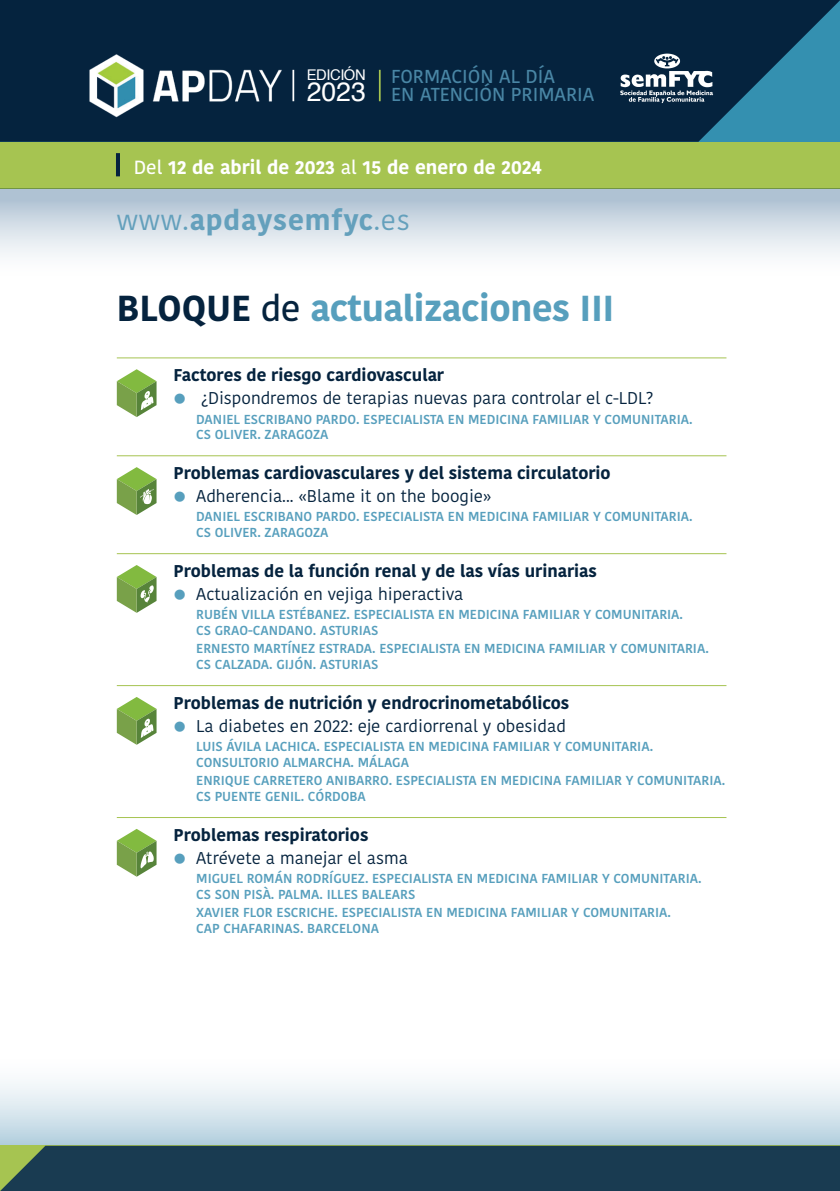
<style>
.page{position:relative;width:840px;height:1191px;background:#fff}
.page>*{position:absolute;margin:0;border:0;box-sizing:border-box;transform-origin:0 0}
.t1{font:700 36px "Kohinoor Bangla";letter-spacing:-.01em;color:#579fbd}
.t2{font:700 28px "Kohinoor Bangla";letter-spacing:.03em;color:#64a0bc}
.t3{font:26.6px "Helvetica";color:#fff}
.t4{font:700 19px "Kohinoor Telugu";color:#fff}
.t5{font:500 18.6px/18px "Kohinoor Telugu";color:#4986a5}
.t6{font:700 17px "Kohinoor Bangla";color:#05233e}
.t7{font:17px "Kohinoor Bangla";color:#05233e}
.t8{font:14.8px "Helvetica";letter-spacing:-.03em;color:#fff}
.t9{font:600 13px/15.6px "Kohinoor Bangla";color:#579fbd}
.s1{font-weight:500}
.s2{font-weight:400}
.s3{color:#05233e}
.s4{font-weight:500;color:#05233e}
</style>
<div class="page">
<div style="left:0;top:188px;width:839px;height:121px;background:linear-gradient(to bottom,#b4c6d6,#fff)"></div>
<div style="left:0;top:142px;width:839px;height:46px;background:#a6c451"></div>
<svg style="left:0;top:1082px;width:839px;height:63px;background:#d6e5ed"></svg>
<svg style="left:0;top:0;width:839px;height:142px;background:#092e49"></svg>
<div style="left:0;top:1145px;width:839px;height:46px;background:#193b51"></div>
<hr style="left:117px;top:357px;width:609px;height:1px;background:#a6c451">
<hr style="left:117px;top:455px;width:609px;height:1px;background:#a6c451">
<hr style="left:117px;top:553px;width:609px;height:1px;background:#a6c451">
<hr style="left:117px;top:685px;width:609px;height:1px;background:#a6c451">
<hr style="left:117px;top:817px;width:609px;height:1px;background:#a6c451">
<svg style="left:117px;top:369px;width:39px;height:48px"></svg>
<svg style="left:117px;top:467px;width:39px;height:48px"></svg>
<svg style="left:117px;top:565px;width:39px;height:48px"></svg>
<svg style="left:117px;top:697px;width:39px;height:48px"></svg>
<svg style="left:117px;top:829px;width:39px;height:47px"></svg>
<img style="left:617px;top:53px;width:96px;height:53px">
<hr style="left:116px;top:153px;width:4px;height:23px;background:#05233e">
<img style="left:85px;top:45px;width:200px;height:81px">
<hr style="left:292px;top:70px;width:2px;height:31px;background:#fff">
<hr style="left:378px;top:70px;width:2px;height:31px;background:#a6c451">
<p class="t8" style="left:307px;top:63px;width:60px">EDICIÓN</p>
<h3 class="t3" style="left:306px;top:71px;width:61px">2023</h3>
<h3 class="t5" style="left:391px;top:68px;width:204px">FORMACIÓN AL DÍA<br>EN ATENCIÓN PRIMARIA</h3>
<h3 class="t4" style="left:134px;top:156px;width:409px"><span class="s1">Del</span> 12 de abril de 2023 <span class="s1">al</span> 15 de enero de 2024</h3>
<h2 class="t2" style="left:117px;top:196px;width:294px"><span class="s2">www.</span>apdaysemfyc<span class="s2">.es</span></h2>
<h1 class="t1" style="left:117px;top:277px;width:499px"><span class="s3">BLOQUE</span> <span class="s4">de</span> actualizaciones III</h1>
<h3 class="t6" style="left:173px;top:360px;width:272px">Factores de riesgo cardiovascular</h3>
<h3 class="t7" style="left:201px;top:385px;width:453px">¿Dispondremos de terapias nuevas para controlar el c-LDL?</h3>
<p class="t9" style="left:196px;top:411px;width:497px">DANIEL ESCRIBANO PARDO. ESPECIALISTA EN MEDICINA FAMILIAR Y COMUNITARIA.<br>CS OLIVER. ZARAGOZA</p>
<h3 class="t6" style="left:173px;top:458px;width:438px">Problemas cardiovasculares y del sistema circulatorio</h3>
<h3 class="t7" style="left:196px;top:483px;width:297px">Adherencia... «Blame it on the boogie»</h3>
<p class="t9" style="left:196px;top:508px;width:497px">DANIEL ESCRIBANO PARDO. ESPECIALISTA EN MEDICINA FAMILIAR Y COMUNITARIA.<br>CS OLIVER. ZARAGOZA</p>
<h3 class="t6" style="left:173px;top:556px;width:424px">Problemas de la función renal y de las vías urinarias</h3>
<h3 class="t7" style="left:196px;top:580px;width:268px">Actualización en vejiga hiperactiva</h3>
<p class="t9" style="left:196px;top:606px;width:488px">RUBÉN VILLA ESTÉBANEZ. ESPECIALISTA EN MEDICINA FAMILIAR Y COMUNITARIA.<br>CS GRAO-CANDANO. ASTURIAS</p>
<p class="t9" style="left:196px;top:640px;width:514px">ERNESTO MARTÍNEZ ESTRADA. ESPECIALISTA EN MEDICINA FAMILIAR Y COMUNITARIA.<br>CS CALZADA. GIJÓN. ASTURIAS</p>
<h3 class="t6" style="left:173px;top:688px;width:397px">Problemas de nutrición y endrocrinometabólicos</h3>
<h3 class="t7" style="left:196px;top:712px;width:371px">La diabetes en 2022: eje cardiorrenal y obesidad</h3>
<p class="t9" style="left:196px;top:738px;width:458px">LUIS ÁVILA LACHICA. ESPECIALISTA EN MEDICINA FAMILIAR Y COMUNITARIA.<br>CONSULTORIO ALMARCHA. MÁLAGA</p>
<p class="t9" style="left:196px;top:772px;width:530px">ENRIQUE CARRETERO ANIBARRO. ESPECIALISTA EN MEDICINA FAMILIAR Y COMUNITARIA.<br>CS PUENTE GENIL. CÓRDOBA</p>
<h3 class="t6" style="left:173px;top:819px;width:196px">Problemas respiratorios</h3>
<h3 class="t7" style="left:196px;top:844px;width:213px">Atrévete a manejar el asma</h3>
<p class="t9" style="left:196px;top:870px;width:506px">MIGUEL ROMÁN RODRÍGUEZ. ESPECIALISTA EN MEDICINA FAMILIAR Y COMUNITARIA.<br>CS SON PISÀ. PALMA. ILLES BALEARS</p>
<p class="t9" style="left:196px;top:904px;width:476px">XAVIER FLOR ESCRICHE. ESPECIALISTA EN MEDICINA FAMILIAR Y COMUNITARIA.<br>CAP CHAFARINAS. BARCELONA</p>
</div>
